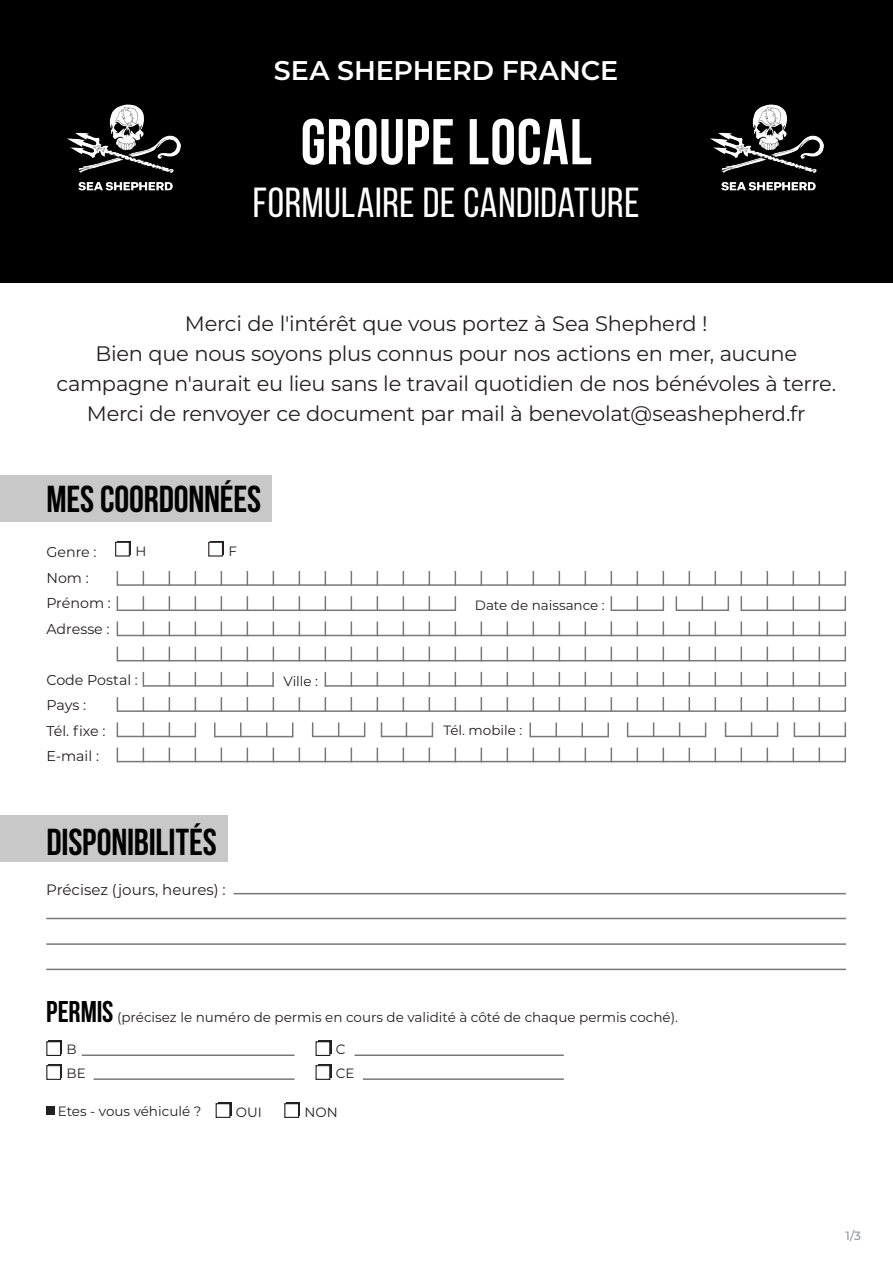
<style>
.page{position:relative;width:893px;height:1263px;background:#fff}
.page>*{position:absolute;margin:0;border:0;box-sizing:border-box;transform-origin:0 0}
.t1{font:700 64.5px "Bebas Neue";letter-spacing:.01em;color:#fff}
.t2{font:42px "Bebas Neue";letter-spacing:.015em;color:#fff}
.t3{font:700 37.5px "Bebas Neue";letter-spacing:-.005em;color:#000001}
.t4{font:700 30px "Bebas Neue";letter-spacing:-.005em;color:#000001}
.t5{font:600 27px "Montserrat";letter-spacing:-.005em;color:#fff}
.t6{font:21px/30px "Montserrat";letter-spacing:-.015em;color:#231f20;text-align:center}
.t7{font:15px "Montserrat";color:#231f20}
.t8{font:14.25px/25.5px "Montserrat";color:#231f20}
.t9{font:13.5px/23.9px "Montserrat";color:#231f20}
.t10{font:500 12px "Montserrat";color:#939598}
</style>
<div class="page">
<div style="left:0;top:0;width:893px;height:283px;background:#000"></div>
<div style="left:0;top:475px;width:271px;height:47px;background:#c8c8c8"></div>
<div style="left:0;top:815px;width:227px;height:47px;background:#c8c8c8"></div>
<div style="left:117px;top:541px;width:14px;height:13px;background:#231f20"></div>
<div style="left:116px;top:542px;width:13px;height:14px;background:#fff"></div>
<div style="left:115px;top:542px;width:15px;height:14px;border:1px solid #231f20"></div>
<div style="left:210px;top:541px;width:14px;height:13px;background:#231f20"></div>
<div style="left:209px;top:542px;width:13px;height:14px;background:#fff"></div>
<div style="left:208px;top:542px;width:15px;height:14px;border:1px solid #231f20"></div>
<svg style="left:116px;top:571px;width:731px;height:15px"></svg>
<svg style="left:117px;top:596px;width:1px;height:13px"></svg>
<svg style="left:143px;top:596px;width:1px;height:13px"></svg>
<svg style="left:169px;top:596px;width:1px;height:13px"></svg>
<svg style="left:195px;top:596px;width:1px;height:13px"></svg>
<svg style="left:221px;top:596px;width:1px;height:13px"></svg>
<svg style="left:247px;top:596px;width:1px;height:13px"></svg>
<svg style="left:273px;top:596px;width:1px;height:13px"></svg>
<svg style="left:299px;top:596px;width:1px;height:13px"></svg>
<svg style="left:325px;top:596px;width:1px;height:13px"></svg>
<svg style="left:351px;top:596px;width:1px;height:13px"></svg>
<svg style="left:377px;top:596px;width:1px;height:13px"></svg>
<svg style="left:403px;top:596px;width:1px;height:13px"></svg>
<svg style="left:429px;top:596px;width:1px;height:13px"></svg>
<svg style="left:455px;top:596px;width:1px;height:13px"></svg>
<hr style="left:117px;top:609px;width:339px;height:2px;background:#787878">
<svg style="left:116px;top:621px;width:731px;height:16px"></svg>
<svg style="left:116px;top:646px;width:731px;height:16px"></svg>
<svg style="left:143px;top:672px;width:1px;height:13px"></svg>
<svg style="left:169px;top:672px;width:1px;height:13px"></svg>
<svg style="left:195px;top:672px;width:1px;height:13px"></svg>
<svg style="left:221px;top:672px;width:1px;height:13px"></svg>
<svg style="left:247px;top:672px;width:1px;height:13px"></svg>
<hr style="left:143px;top:685px;width:131px;height:2px;background:#787878">
<svg style="left:324px;top:671px;width:523px;height:16px"></svg>
<svg style="left:116px;top:697px;width:731px;height:15px"></svg>
<svg style="left:116px;top:747px;width:731px;height:16px"></svg>
<svg style="left:610px;top:596px;width:55px;height:15px"></svg>
<svg style="left:675px;top:596px;width:55px;height:15px"></svg>
<svg style="left:740px;top:596px;width:107px;height:15px"></svg>
<svg style="left:529px;top:722px;width:2px;height:15px"></svg>
<svg style="left:555px;top:722px;width:2px;height:14px"></svg>
<hr style="left:530px;top:736px;width:53px;height:1px;background:#787878">
<svg style="left:581px;top:722px;width:28px;height:15px"></svg>
<svg style="left:725px;top:722px;width:1px;height:15px"></svg>
<svg style="left:751px;top:722px;width:1px;height:13px"></svg>
<svg style="left:777px;top:722px;width:1px;height:15px"></svg>
<hr style="left:726px;top:735px;width:51px;height:2px;background:#787878">
<svg style="left:794px;top:722px;width:1px;height:14px"></svg>
<svg style="left:819px;top:722px;width:1px;height:14px"></svg>
<svg style="left:845px;top:722px;width:1px;height:14px"></svg>
<hr style="left:794px;top:736px;width:52px;height:1px;background:#787878">
<svg style="left:627px;top:722px;width:1px;height:15px"></svg>
<svg style="left:653px;top:722px;width:1px;height:14px"></svg>
<hr style="left:628px;top:736px;width:52px;height:1px;background:#787878">
<svg style="left:679px;top:722px;width:27px;height:15px"></svg>
<svg style="left:117px;top:722px;width:1px;height:14px"></svg>
<svg style="left:143px;top:722px;width:1px;height:14px"></svg>
<hr style="left:117px;top:736px;width:53px;height:1px;background:#787878">
<svg style="left:169px;top:722px;width:27px;height:15px"></svg>
<svg style="left:312px;top:722px;width:1px;height:15px"></svg>
<svg style="left:338px;top:722px;width:1px;height:14px"></svg>
<svg style="left:364px;top:722px;width:1px;height:15px"></svg>
<hr style="left:313px;top:736px;width:51px;height:1px;background:#787878">
<svg style="left:381px;top:722px;width:1px;height:14px"></svg>
<svg style="left:406px;top:722px;width:1px;height:14px"></svg>
<svg style="left:432px;top:722px;width:1px;height:14px"></svg>
<hr style="left:381px;top:736px;width:52px;height:1px;background:#787878">
<svg style="left:214px;top:722px;width:1px;height:15px"></svg>
<svg style="left:240px;top:722px;width:1px;height:14px"></svg>
<hr style="left:215px;top:736px;width:52px;height:1px;background:#787878">
<svg style="left:266px;top:722px;width:27px;height:15px"></svg>
<hr style="left:234px;top:893px;width:612px;height:1px;background:#787878">
<hr style="left:46px;top:918px;width:800px;height:1px;background:#787878">
<hr style="left:46px;top:943px;width:800px;height:2px;background:#787878">
<hr style="left:46px;top:969px;width:800px;height:1px;background:#787878">
<div style="left:46px;top:1106px;width:9px;height:8px;background:#231f20"></div>
<div style="left:218px;top:1102px;width:13px;height:14px;background:#231f20"></div>
<div style="left:216px;top:1104px;width:14px;height:13px;background:#fff"></div>
<div style="left:216px;top:1103px;width:14px;height:15px;border:1px solid #231f20"></div>
<div style="left:286px;top:1102px;width:14px;height:14px;background:#231f20"></div>
<div style="left:285px;top:1104px;width:14px;height:13px;background:#fff"></div>
<div style="left:284px;top:1103px;width:15px;height:15px;border:1px solid #231f20"></div>
<div style="left:48px;top:1040px;width:14px;height:14px;background:#231f20"></div>
<div style="left:47px;top:1042px;width:14px;height:13px;background:#fff"></div>
<div style="left:46px;top:1041px;width:15px;height:15px;border:1px solid #231f20"></div>
<div style="left:48px;top:1064px;width:14px;height:14px;background:#231f20"></div>
<div style="left:47px;top:1066px;width:14px;height:13px;background:#fff"></div>
<div style="left:46px;top:1065px;width:15px;height:15px;border:1px solid #231f20"></div>
<hr style="left:82px;top:1054px;width:213px;height:2px;background:#787878">
<hr style="left:94px;top:1078px;width:201px;height:2px;background:#787878">
<div style="left:318px;top:1040px;width:13px;height:14px;background:#231f20"></div>
<div style="left:316px;top:1042px;width:14px;height:13px;background:#fff"></div>
<div style="left:316px;top:1041px;width:14px;height:15px;border:1px solid #231f20"></div>
<div style="left:318px;top:1064px;width:13px;height:14px;background:#231f20"></div>
<div style="left:316px;top:1066px;width:14px;height:13px;background:#fff"></div>
<div style="left:316px;top:1065px;width:14px;height:15px;border:1px solid #231f20"></div>
<hr style="left:354px;top:1054px;width:210px;height:2px;background:#787878">
<hr style="left:363px;top:1078px;width:201px;height:2px;background:#787878">
<svg style="left:272px;top:672px;width:2px;height:15px"></svg>
<img style="left:67px;top:104px;width:114px;height:87px">
<img style="left:710px;top:104px;width:114px;height:87px">
<p class="t5" style="left:274px;top:51px;width:346px">SEA SHEPHERD FRANCE</p>
<h1 class="t1" style="left:301px;top:107px;width:293px">GROUPE LOCAL</h1>
<h2 class="t2" style="left:253px;top:179px;width:388px">FORMULAIRE DE CANDIDATURE</h2>
<p class="t6" style="left:56px;top:308px;width:781px">Merci de l'intérêt que vous portez à Sea Shepherd !<br>Bien que nous soyons plus connus pour nos actions en mer, aucune campagne n'aurait eu lieu sans le travail quotidien de nos bénévoles à terre.<br>Merci de renvoyer ce document par mail à benevolat@seashepherd.fr</p>
<h3 class="t3" style="left:46px;top:478px;width:216px">MES COORDONNÉES</h3>
<p class="t8" style="left:46px;top:539px;width:66px">Genre :<br>Nom :<br>Prénom :<br>Adresse :</p>
<p class="t9" style="left:135px;top:538px;width:12px">H</p>
<p class="t9" style="left:228px;top:538px;width:10px">F</p>
<p class="t8" style="left:46px;top:667px;width:93px">Code Postal :<br>Pays :<br>Tél. fixe :<br>E-mail :</p>
<p class="t9" style="left:283px;top:669px;width:36px">Ville :</p>
<h3 class="t3" style="left:46px;top:822px;width:172px">DISPONIBILITÉS</h3>
<p class="t7" style="left:46px;top:879px;width:181px">Précisez (jours, heures) :</p>
<p class="t9" style="left:475px;top:592px;width:131px">Date de naissance :</p>
<p class="t9" style="left:443px;top:717px;width:80px">Tél. mobile :</p>
<h3 class="t4" style="left:46px;top:995px;width:69px">PERMIS</h3>
<p class="t9" style="left:117px;top:1005px;width:562px">(précisez le numéro de permis en cours de validité à côté de chaque permis coché).</p>
<p class="t9" style="left:66px;top:1037px;width:21px">B<br>BE</p>
<p class="t9" style="left:336px;top:1037px;width:20px">C<br>CE</p>
<p class="t9" style="left:46px;top:1099px;width:157px">- Etes - vous véhiculé ?</p>
<p class="t9" style="left:236px;top:1100px;width:28px">OUI</p>
<p class="t9" style="left:304px;top:1100px;width:35px">NON</p>
<p class="t10" style="left:846px;top:1227px;width:17px">1/3</p>
</div>
